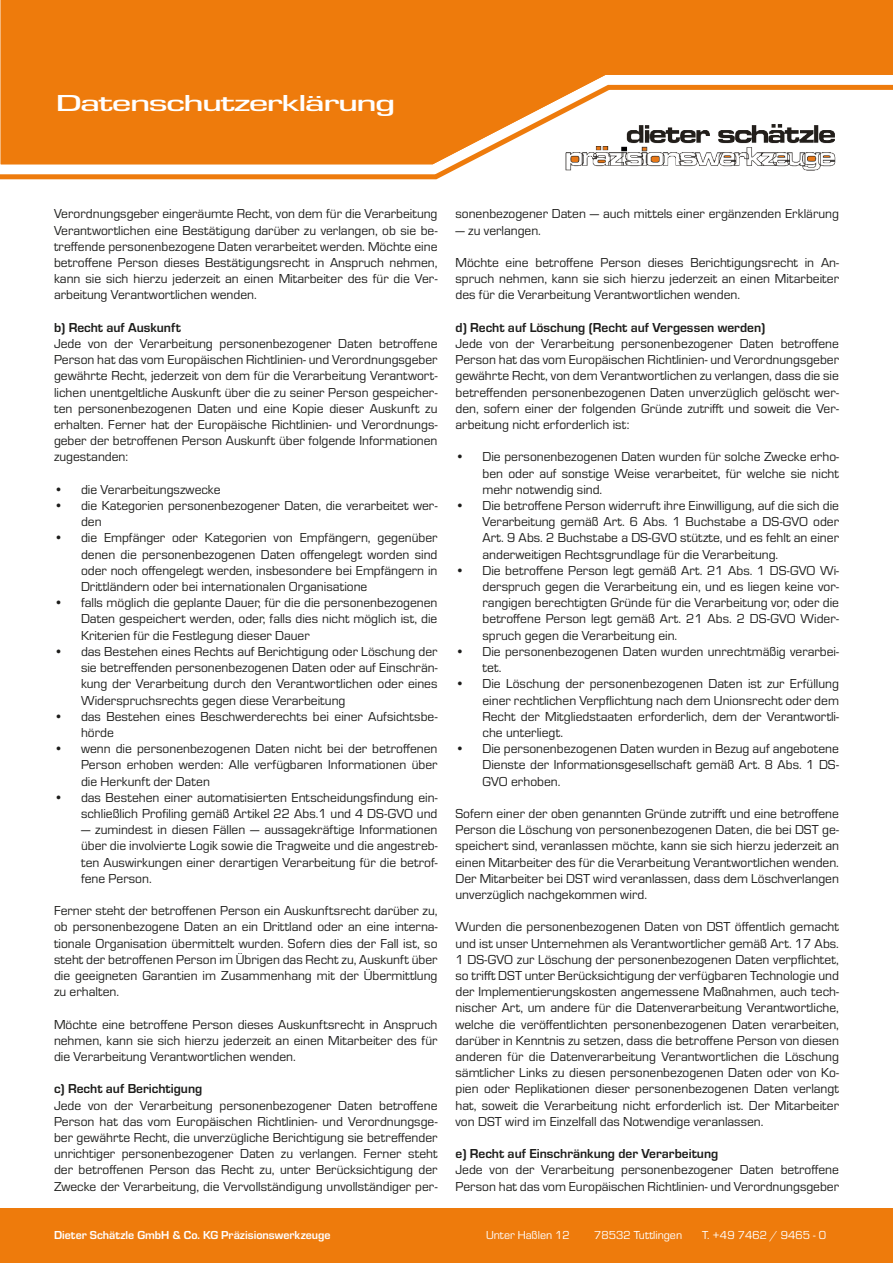
<style>
.page{position:relative;width:893px;height:1263px;background:#fff}
.page>*{position:absolute;margin:0;border:0;box-sizing:border-box;transform-origin:0 0}
.t1{font:500 24px "Eurostile";letter-spacing:-.04em;color:#fff;scale:1.62 1}
.t2{font:13.5px/16.2px "Eurostile";color:#1d1d1b;text-align:justify}
.t3{font:700 13.5px "Eurostile";color:#1d1d1b}
.t4{font:12px "Eurostile";color:#fff}
.t5{font:700 12px "Eurostile";color:#fff}
</style>
<div class="page">
<div style="left:0;top:1209px;width:893px;height:54px;background:#ee7b0c"></div>
<svg style="left:0;top:172px;width:451px;height:8px"></svg>
<svg style="left:0;top:0;width:893px;height:172px"></svg>
<img style="left:557px;top:119px;width:282px;height:53px">
<p class="t1" style="left:56px;top:87px;width:211px">Datenschutzerklärung</p>
<p class="t2" style="left:54px;top:205px;width:385px">Verordnungsgeber eingeräumte Recht, von dem für die Verarbeitung Verantwortlichen eine Bestätigung darüber zu verlangen, ob sie be&shy;treffende personenbezogene Daten verarbeitet werden. Möchte eine betroffene Person dieses Bestätigungsrecht in Anspruch nehmen, kann sie sich hierzu jederzeit an einen Mitarbeiter des für die Ver&shy;arbeitung Verantwortlichen wenden.</p>
<p class="t3" style="left:54px;top:318px;width:128px">b) Recht auf Auskunft</p>
<p class="t2" style="left:54px;top:335px;width:385px">Jede von der Verarbeitung personenbezogener Daten betroffene Person hat das vom Europäischen Richtlinien- und Verordnungsgeber gewährte Recht, jederzeit von dem für die Verarbeitung Verantwort&shy;lichen unentgeltliche Auskunft über die zu seiner Person gespeicher&shy;ten personenbezogenen Daten und eine Kopie dieser Auskunft zu erhalten. Ferner hat der Europäische Richtlinien- und Verordnungs&shy;geber der betroffenen Person Auskunft über folgende Informationen zugestanden:</p>
<p class="t2" style="left:54px;top:481px;width:168px">• die Verarbeitungszwecke</p>
<p class="t2" style="left:81px;top:497px;width:358px;text-indent:-27px">• die Kategorien personenbezogener Daten, die verarbeitet wer&shy;den</p>
<p class="t2" style="left:81px;top:529px;width:358px;text-indent:-27px">• die Empfänger oder Kategorien von Empfängern, gegenüber denen die personenbezogenen Daten offengelegt worden sind oder noch offengelegt werden, insbesondere bei Empfängern in Drittländern oder bei internationalen Organisatione</p>
<p class="t2" style="left:81px;top:594px;width:358px;text-indent:-27px">• falls möglich die geplante Dauer, für die die personenbezogenen Daten gespeichert werden, oder, falls dies nicht möglich ist, die Kriterien für die Festlegung dieser Dauer</p>
<p class="t2" style="left:81px;top:643px;width:358px;text-indent:-27px">• das Bestehen eines Rechts auf Berichtigung oder Löschung der sie betreffenden personenbezogenen Daten oder auf Einschrän&shy;kung der Verarbeitung durch den Verantwortlichen oder eines Widerspruchsrechts gegen diese Verarbeitung</p>
<p class="t2" style="left:81px;top:707px;width:358px;text-indent:-27px">• das Bestehen eines Beschwerderechts bei einer Aufsichtsbe&shy;hörde</p>
<p class="t2" style="left:81px;top:740px;width:358px;text-indent:-27px">• wenn die personenbezogenen Daten nicht bei der betroffenen Person erhoben werden: Alle verfügbaren Informationen über die Herkunft der Daten</p>
<p class="t2" style="left:54px;top:788px;width:385px;text-align:right">• das Bestehen einer automatisierten Entscheidungsfindung ein&shy;schließlich Profiling gemäß Artikel 22 Abs.1 und 4 DS-GVO und</p>
<p class="t2" style="left:81px;top:821px;width:358px">— zumindest in diesen Fällen — aussagekräftige Informationen über die involvierte Logik sowie die Tragweite und die angestreb&shy;ten Auswirkungen einer derartigen Verarbeitung für die betrof&shy;fene Person.</p>
<p class="t2" style="left:54px;top:902px;width:385px">Ferner steht der betroffenen Person ein Auskunftsrecht darüber zu, ob personenbezogene Daten an ein Drittland oder an eine interna&shy;tionale Organisation übermittelt wurden. Sofern dies der Fall ist, so steht der betroffenen Person im Übrigen das Recht zu, Auskunft über die geeigneten Garantien im Zusammenhang mit der Übermittlung zu erhalten.</p>
<p class="t2" style="left:54px;top:1015px;width:385px">Möchte eine betroffene Person dieses Auskunftsrecht in Anspruch nehmen, kann sie sich hierzu jederzeit an einen Mitarbeiter des für die Verarbeitung Verantwortlichen wenden.</p>
<p class="t3" style="left:54px;top:1079px;width:150px">c) Recht auf Berichtigung</p>
<p class="t2" style="left:54px;top:1096px;width:385px">Jede von der Verarbeitung personenbezogener Daten betroffene Person hat das vom Europäischen Richtlinien- und Verordnungsge&shy;ber gewährte Recht, die unverzügliche Berichtigung sie betreffender unrichtiger personenbezogener Daten zu verlangen. Ferner steht der betroffenen Person das Recht zu, unter Berücksichtigung der Zwecke der Verarbeitung, die Vervollständigung unvollständiger per-</p>
<p class="t2" style="left:455px;top:205px;width:385px">sonenbezogener Daten — auch mittels einer ergänzenden Erklärung</p>
<p class="t2" style="left:455px;top:221px;width:87px">— zu verlangen.</p>
<p class="t2" style="left:455px;top:254px;width:385px">Möchte eine betroffene Person dieses Berichtigungsrecht in An&shy;spruch nehmen, kann sie sich hierzu jederzeit an einen Mitarbeiter des für die Verarbeitung Verantwortlichen wenden.</p>
<p class="t3" style="left:455px;top:318px;width:311px">d) Recht auf Löschung (Recht auf Vergessen werden)</p>
<p class="t2" style="left:455px;top:335px;width:385px">Jede von der Verarbeitung personenbezogener Daten betroffene Person hat das vom Europäischen Richtlinien- und Verordnungsgeber gewährte Recht, von dem Verantwortlichen zu verlangen, dass die sie betreffenden personenbezogenen Daten unverzüglich gelöscht wer&shy;den, sofern einer der folgenden Gründe zutrifft und soweit die Ver&shy;arbeitung nicht erforderlich ist:</p>
<p class="t2" style="left:482px;top:448px;width:358px;text-indent:-27px">• Die personenbezogenen Daten wurden für solche Zwecke erho&shy;ben oder auf sonstige Weise verarbeitet, für welche sie nicht mehr notwendig sind.</p>
<p class="t2" style="left:482px;top:497px;width:358px;text-indent:-27px">• Die betroffene Person widerruft ihre Einwilligung, auf die sich die Verarbeitung gemäß Art. 6 Abs. 1 Buchstabe a DS-GVO oder Art. 9 Abs. 2 Buchstabe a DS-GVO stützte, und es fehlt an einer anderweitigen Rechtsgrundlage für die Verarbeitung.</p>
<p class="t2" style="left:482px;top:562px;width:358px;text-indent:-27px">• Die betroffene Person legt gemäß Art. 21 Abs. 1 DS-GVO Wi&shy;derspruch gegen die Verarbeitung ein, und es liegen keine vor&shy;rangigen berechtigten Gründe für die Verarbeitung vor, oder die betroffene Person legt gemäß Art. 21 Abs. 2 DS-GVO Wider&shy;spruch gegen die Verarbeitung ein.</p>
<p class="t2" style="left:482px;top:643px;width:358px;text-indent:-27px">• Die personenbezogenen Daten wurden unrechtmäßig verarbei&shy;tet.</p>
<p class="t2" style="left:482px;top:675px;width:358px;text-indent:-27px">• Die Löschung der personenbezogenen Daten ist zur Erfüllung einer rechtlichen Verpflichtung nach dem Unionsrecht oder dem Recht der Mitgliedstaaten erforderlich, dem der Verantwortli&shy;che unterliegt.</p>
<p class="t2" style="left:482px;top:740px;width:358px;text-indent:-27px">• Die personenbezogenen Daten wurden in Bezug auf angebotene Dienste der Informationsgesellschaft gemäß Art. 8 Abs. 1 DS-GVO erhoben.</p>
<p class="t2" style="left:455px;top:805px;width:385px">Sofern einer der oben genannten Gründe zutrifft und eine betroffene Person die Löschung von personenbezogenen Daten, die bei DST ge&shy;speichert sind, veranlassen möchte, kann sie sich hierzu jederzeit an einen Mitarbeiter des für die Verarbeitung Verantwortlichen wenden.<br>Der Mitarbeiter bei DST wird veranlassen, dass dem Löschverlangen unverzüglich nachgekommen wird.</p>
<p class="t2" style="left:455px;top:918px;width:385px">Wurden die personenbezogenen Daten von DST öffentlich gemacht und ist unser Unternehmen als Verantwortlicher gemäß Art. 17 Abs.<br>1 DS-GVO zur Löschung der personenbezogenen Daten verpflichtet, so trifft DST unter Berücksichtigung der verfügbaren Technologie und der Implementierungskosten angemessene Maßnahmen, auch tech&shy;nischer Art, um andere für die Datenverarbeitung Verantwortliche, welche die veröffentlichten personenbezogenen Daten verarbeiten, darüber in Kenntnis zu setzen, dass die betroffene Person von diesen anderen für die Datenverarbeitung Verantwortlichen die Löschung sämtlicher Links zu diesen personenbezogenen Daten oder von Ko&shy;pien oder Replikationen dieser personenbezogenen Daten verlangt hat, soweit die Verarbeitung nicht erforderlich ist. Der Mitarbeiter von DST wird im Einzelfall das Notwendige veranlassen.</p>
<p class="t3" style="left:455px;top:1144px;width:264px">e) Recht auf Einschränkung der Verarbeitung</p>
<p class="t2" style="left:455px;top:1161px;width:385px">Jede von der Verarbeitung personenbezogener Daten betroffene<br>Person hat das vom Europäischen Richtlinien- und Verordnungsgeber</p>
<p class="t5" style="left:54px;top:1226px;width:278px">Dieter Schätzle GmbH &amp; Co. KG Präzisionswerkzeuge</p>
<p class="t4" style="left:486px;top:1226px;width:85px">Unter Haßlen 12</p>
<p class="t4" style="left:594px;top:1226px;width:90px">78532 Tuttlingen</p>
<p class="t4" style="left:702px;top:1226px;width:126px">T. +49 7462 / 9465 - 0</p>
</div>
